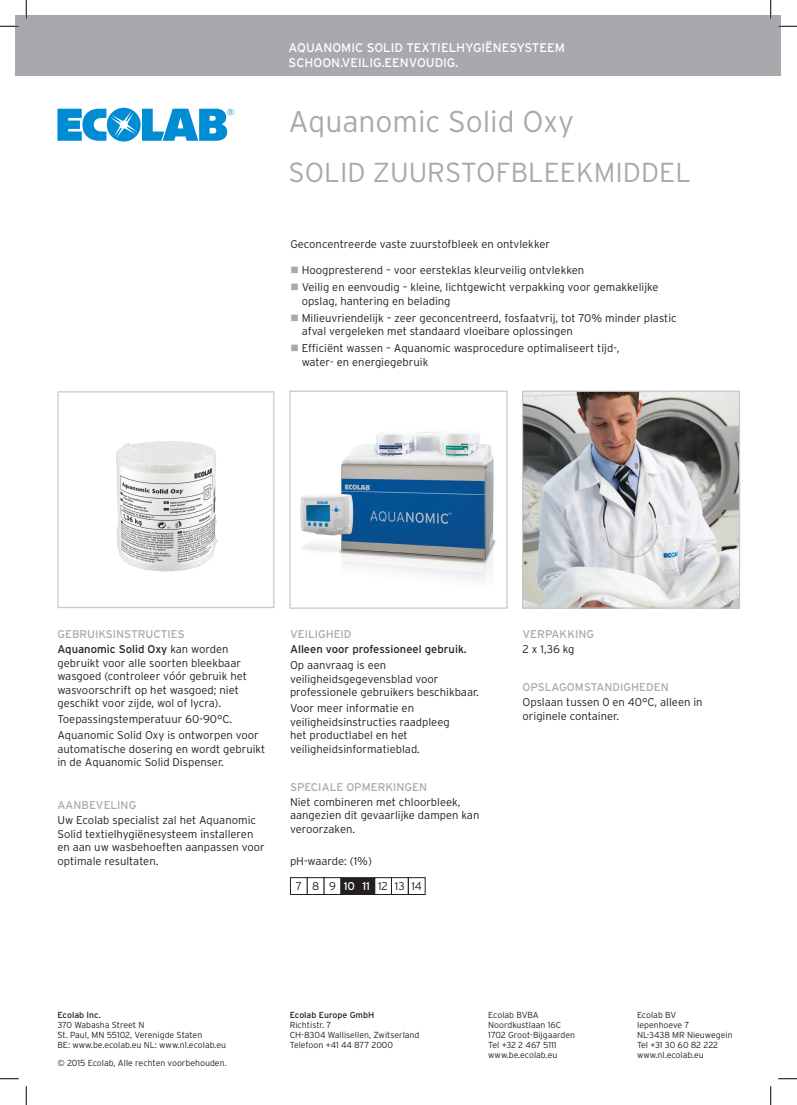
<style>
.page{position:relative;width:797px;height:1105px;background:#fff}
.page>*{position:absolute;margin:0;border:0;box-sizing:border-box;transform-origin:0 0}
.t1{font:300 30px "Interstate";color:#a8a9ad}
.t2{font:300 27.5px "Interstate";color:#a8a9ad}
.t3{font:12.5px/15px "Interstate";color:#fff}
.t4{font:300 11.25px/13.5px "Interstate";color:#231f20}
.t5{font:11.25px/15.2px "Interstate";color:#a8a9ad}
.t6{font:11.25px "Interstate";color:#231f20}
.t7{font:300 8.75px/10px "Interstate";color:#231f20}
.t8{font:8.75px "Interstate";color:#231f20}
.s1{color:#a8a9ad}
.s2{color:#231f20}
.s3{font-weight:300;color:#231f20}
.s4{font-weight:400;color:#fff}
</style>
<div class="page">
<div style="left:16px;top:16px;width:765px;height:60px;background:#a8a9ad"></div>
<svg style="left:57px;top:108px;width:177px;height:34px"></svg>
<img style="left:116px;top:441px;width:54px;height:112px">
<div style="left:57px;top:391px;width:217px;height:217px;border:1px solid #c7c8ca"></div>
<img style="left:524px;top:393px;width:214px;height:214px">
<div style="left:522px;top:391px;width:218px;height:218px;border:1px solid #c7c8ca"></div>
<img style="left:300px;top:431px;width:196px;height:149px">
<div style="left:289px;top:391px;width:218px;height:218px;border:1px solid #c7c8ca"></div>
<div style="left:290px;top:877px;width:18px;height:18px;border:1px solid #231f20"></div>
<div style="left:307px;top:877px;width:17px;height:18px;border:1px solid #231f20"></div>
<div style="left:324px;top:877px;width:17px;height:18px;border:1px solid #231f20"></div>
<div style="left:341px;top:878px;width:17px;height:16px;background:#231f20"></div>
<div style="left:340px;top:877px;width:18px;height:18px;border:1px solid #231f20"></div>
<div style="left:358px;top:878px;width:16px;height:16px;background:#231f20"></div>
<div style="left:357px;top:877px;width:18px;height:18px;border:1px solid #231f20"></div>
<div style="left:374px;top:877px;width:18px;height:18px;border:1px solid #231f20"></div>
<div style="left:391px;top:877px;width:18px;height:18px;border:1px solid #231f20"></div>
<div style="left:408px;top:877px;width:17px;height:18px;border:1px solid #231f20"></div>
<svg style="left:0;top:25px;width:19px;height:2px"></svg>
<svg style="left:778px;top:25px;width:19px;height:2px"></svg>
<svg style="left:0;top:1078px;width:19px;height:1px"></svg>
<svg style="left:778px;top:1078px;width:19px;height:1px"></svg>
<svg style="left:25px;top:0;width:2px;height:19px"></svg>
<svg style="left:25px;top:1086px;width:2px;height:19px"></svg>
<svg style="left:770px;top:0;width:1px;height:19px"></svg>
<svg style="left:770px;top:1086px;width:1px;height:19px"></svg>
<p class="t3" style="left:288px;top:40px;width:278px">AQUANOMIC SOLID TEXTIELHYGIËNESYSTEEM<br>SCHOON.VEILIG.EENVOUDIG.</p>
<h1 class="t1" style="left:288px;top:105px;width:287px">Aquanomic Solid Oxy</h1>
<h2 class="t2" style="left:288px;top:157px;width:404px">SOLID ZUURSTOFBLEEKMIDDEL</h2>
<p class="t4" style="left:290px;top:237px;width:261px">Geconcentreerde vaste zuurstofbleek en ontvlekker</p>
<p class="t4" style="left:290px;top:263px;width:295px"><span class="s1">■</span> Hoogpresterend – voor eersteklas kleurveilig ontvlekken</p>
<p class="t4" style="left:302px;top:280px;width:358px;text-indent:-11px"><span class="s1">■</span> Veilig en eenvoudig – kleine, lichtgewicht verpakking voor gemakkelijke opslag, hantering en belading</p>
<p class="t4" style="left:302px;top:311px;width:376px;text-indent:-11px"><span class="s1">■</span> Milieuvriendelijk – zeer geconcentreerd, fosfaatvrij, tot 70% minder plastic afval vergeleken met standaard vloeibare oplossingen</p>
<p class="t4" style="left:302px;top:341px;width:319px;text-indent:-11px"><span class="s1">■</span> Efficiënt wassen – Aquanomic wasprocedure optimaliseert tijd-, water- en energiegebruik</p>
<p class="t5" style="left:57px;top:626px;width:173px">GEBRUIKSINSTRUCTIES<br><span class="s2">Aquanomic Solid Oxy</span> <span class="s3">kan worden</span></p>
<p class="t4" style="left:57px;top:656px;width:191px">gebruikt voor alle soorten bleekbaar wasgoed (controleer vóór gebruik het wasvoorschrift op het wasgoed; niet geschikt voor zijde, wol of lycra).</p>
<p class="t4" style="left:57px;top:711px;width:203px;line-height:16.1px">Toepassingstemperatuur 60-90°C.<br>Aquanomic Solid Oxy is ontworpen voor</p>
<p class="t4" style="left:57px;top:742px;width:209px">automatische dosering en wordt gebruikt in de Aquanomic Solid Dispenser.</p>
<p class="t5" style="left:57px;top:797px;width:80px">AANBEVELING</p>
<p class="t4" style="left:57px;top:813px;width:209px">Uw Ecolab specialist zal het Aquanomic Solid textielhygiënesysteem installeren en aan uw wasbehoeften aanpassen voor optimale resultaten.</p>
<p class="t5" style="left:290px;top:626px;width:63px">VEILIGHEID</p>
<p class="t6" style="left:290px;top:643px;width:178px">Alleen voor professioneel gebruik.</p>
<p class="t4" style="left:290px;top:658px;width:190px">Op aanvraag is een veiligheidsgegevensblad voor professionele gebruikers beschikbaar.</p>
<p class="t4" style="left:290px;top:701px;width:161px">Voor meer informatie en veiligheidsinstructies raadpleeg het productlabel en het veiligheidsinformatieblad.</p>
<p class="t5" style="left:290px;top:779px;width:139px">SPECIALE OPMERKINGEN</p>
<p class="t4" style="left:290px;top:795px;width:191px">Niet combineren met chloorbleek, aangezien dit gevaarlijke dampen kan veroorzaken.</p>
<p class="t4" style="left:296px;top:849px;width:128px;line-height:24.8px;text-indent:-6px">pH-waarde: (1%)<br>7 8 9<span class="s4">1011</span>121314</p>
<p class="t5" style="left:522px;top:626px;width:73px">VERPAKKING</p>
<p class="t4" style="left:522px;top:642px;width:53px">2 x 1,36 kg</p>
<p class="t5" style="left:522px;top:679px;width:148px">OPSLAGOMSTANDIGHEDEN</p>
<p class="t4" style="left:522px;top:695px;width:181px">Opslaan tussen 0 en 40°C, alleen in originele container.</p>
<p class="t8" style="left:57px;top:1010px;width:45px">Ecolab Inc.</p>
<p class="t7" style="left:57px;top:1020px;width:170px">370 Wabasha Street N<br>St. Paul, MN 55102, Verenigde Staten<br>BE: www.be.ecolab.eu NL: www.nl.ecolab.eu</p>
<p class="t7" style="left:57px;top:1058px;width:171px">© 2015 Ecolab, Alle rechten voorbehouden.</p>
<p class="t8" style="left:290px;top:1010px;width:86px">Ecolab Europe GmbH</p>
<p class="t7" style="left:290px;top:1020px;width:131px">Richtistr. 7<br>CH-8304 Wallisellen, Zwitserland<br>Telefoon +41 44 877 2000</p>
<p class="t7" style="left:488px;top:1010px;width:88px">Ecolab BVBA<br>Noordkustlaan 16C<br>1702 Groot-Bijgaarden<br>Tel +32 2 467 5111 www.be.ecolab.eu</p>
<p class="t7" style="left:637px;top:1010px;width:97px">Ecolab BV<br>Iepenhoeve 7<br>NL-3438 MR Nieuwegein<br>Tel +31 30 60 82 222 www.nl.ecolab.eu</p>
</div>
